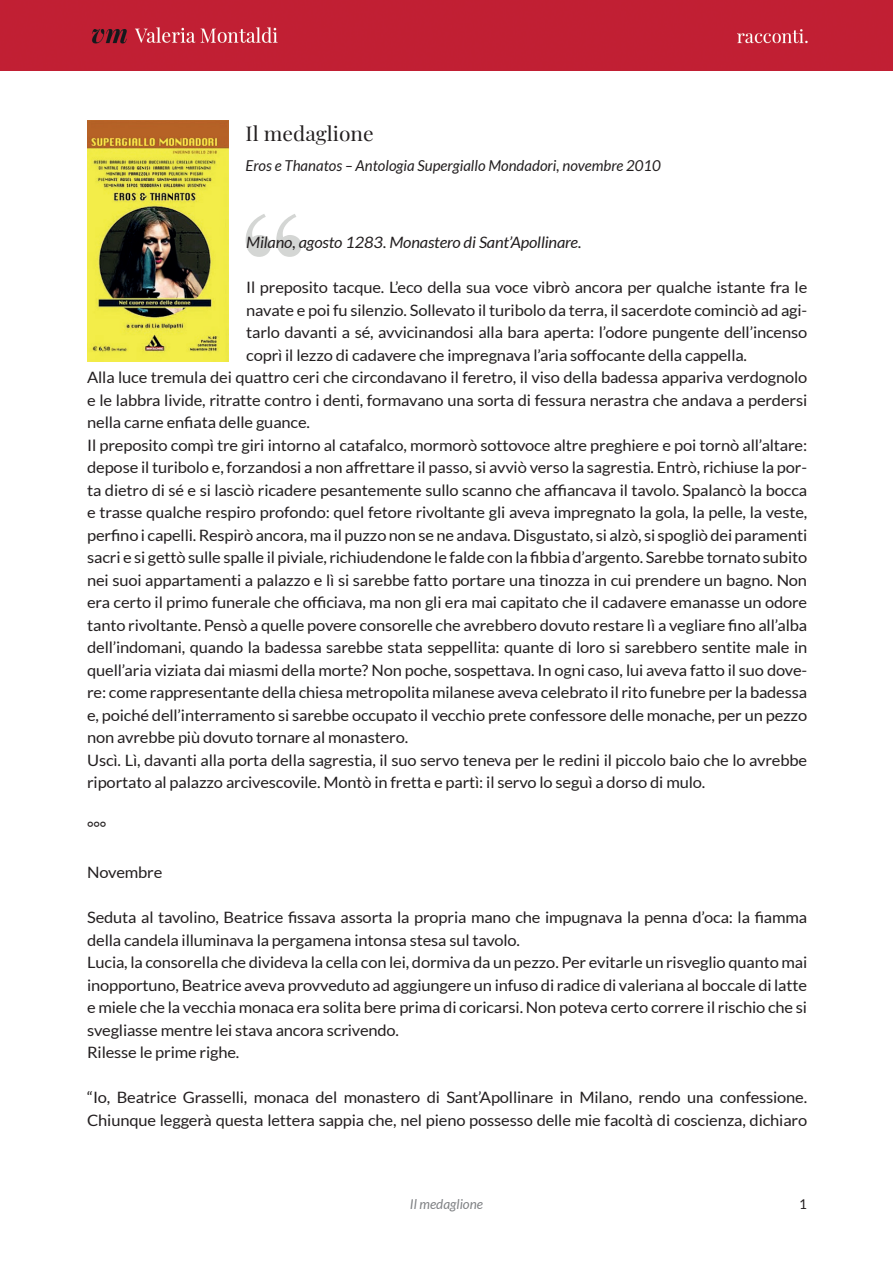
<style>
.page{position:relative;width:893px;height:1263px;background:#fff}
.page>*{position:absolute;margin:0;border:0;box-sizing:border-box;transform-origin:0 0}
.t1{font:171px "Playfair Display";color:#d4d6d4;scale:1.05 1}
.t2{font:19.95px "Playfair Display";color:#231f20;scale:1.05 1}
.t3{font:15.6px/22.5px "Lato";letter-spacing:-.01em;color:#231f20;scale:1.05 1}
.t4{font:italic 15.6px "Lato";letter-spacing:-.01em;color:#231f20;scale:1.05 1}
.t5{font:italic 15px "Lato";color:#231f20}
.t6{font:italic 13.5px "Lato";color:#808285}
.t7{font:13.5px "Lato";color:#231f20}
</style>
<div class="page">
<div style="left:0;top:0;width:893px;height:70px;background:#c11f33"></div>
<img style="left:87px;top:121px;width:141px;height:241px">
<p class="t2" style="left:246px;top:118px;width:124px">Il medaglione</p>
<p class="t5" style="left:246px;top:157px;width:417px">Eros e Thanatos – Antologia Supergiallo Mondadori, novembre 2010</p>
<h1 class="t1" style="left:236px;top:139px;width:73px">“</h1>
<p class="t4" style="left:246px;top:234px;width:321px">Milano, agosto 1283. Monastero di Sant’Apollinare.</p>
<p class="t3" style="left:246px;top:276px;width:536px">Il preposito tacque. L’eco della sua voce vibrò ancora per qualche istante fra le</p>
<p class="t3" style="left:246px;top:299px;width:536px">navate e poi fu silenzio. Sollevato il turibolo da terra, il sacerdote cominciò ad agi-</p>
<p class="t3" style="left:246px;top:321px;width:536px">tarlo davanti a sé, avvicinandosi alla bara aperta: l’odore pungente dell’incenso</p>
<p class="t3" style="left:246px;top:344px;width:479px">coprì il lezzo di cadavere che impregnava l’aria soffocante della cappella.</p>
<p class="t3" style="left:87px;top:366px;width:687px">Alla luce tremula dei quattro ceri che circondavano il feretro, il viso della badessa appariva verdognolo</p>
<p class="t3" style="left:87px;top:389px;width:687px">e le labbra livide, ritratte contro i denti, formavano una sorta di fessura nerastra che andava a perdersi</p>
<p class="t3" style="left:87px;top:411px;width:214px">nella carne enfiata delle guance.</p>
<p class="t3" style="left:87px;top:434px;width:687px">Il preposito compì tre giri intorno al catafalco, mormorò sottovoce altre preghiere e poi tornò all’altare:</p>
<p class="t3" style="left:87px;top:456px;width:687px">depose il turibolo e, forzandosi a non affrettare il passo, si avviò verso la sagrestia. Entrò, richiuse la por-</p>
<p class="t3" style="left:87px;top:479px;width:687px">ta dietro di sé e si lasciò ricadere pesantemente sullo scanno che affiancava il tavolo. Spalancò la bocca</p>
<p class="t3" style="left:87px;top:501px;width:687px">e trasse qualche respiro profondo: quel fetore rivoltante gli aveva impregnato la gola, la pelle, la veste,</p>
<p class="t3" style="left:87px;top:524px;width:687px">perfino i capelli. Respirò ancora, ma il puzzo non se ne andava. Disgustato, si alzò, si spogliò dei paramenti</p>
<p class="t3" style="left:87px;top:546px;width:687px">sacri e si gettò sulle spalle il piviale, richiudendone le falde con la fibbia d’argento. Sarebbe tornato subito</p>
<p class="t3" style="left:87px;top:569px;width:687px">nei suoi appartamenti a palazzo e lì si sarebbe fatto portare una tinozza in cui prendere un bagno. Non</p>
<p class="t3" style="left:87px;top:591px;width:687px">era certo il primo funerale che officiava, ma non gli era mai capitato che il cadavere emanasse un odore</p>
<p class="t3" style="left:87px;top:614px;width:687px">tanto rivoltante. Pensò a quelle povere consorelle che avrebbero dovuto restare lì a vegliare fino all’alba</p>
<p class="t3" style="left:87px;top:636px;width:687px">dell’indomani, quando la badessa sarebbe stata seppellita: quante di loro si sarebbero sentite male in</p>
<p class="t3" style="left:87px;top:659px;width:687px">quell’aria viziata dai miasmi della morte? Non poche, sospettava. In ogni caso, lui aveva fatto il suo dove-</p>
<p class="t3" style="left:87px;top:681px;width:687px">re: come rappresentante della chiesa metropolita milanese aveva celebrato il rito funebre per la badessa</p>
<p class="t3" style="left:87px;top:704px;width:687px">e, poiché dell’interramento si sarebbe occupato il vecchio prete confessore delle monache, per un pezzo</p>
<p class="t3" style="left:87px;top:726px;width:307px">non avrebbe più dovuto tornare al monastero.</p>
<p class="t3" style="left:87px;top:749px;width:687px">Uscì. Lì, davanti alla porta della sagrestia, il suo servo teneva per le redini il piccolo baio che lo avrebbe</p>
<p class="t3" style="left:87px;top:771px;width:590px">riportato al palazzo arcivescovile. Montò in fretta e partì: il servo lo seguì a dorso di mulo.</p>
<p class="t3" style="left:87px;top:816px;width:20px">°°°</p>
<p class="t3" style="left:87px;top:861px;width:73px">Novembre</p>
<p class="t3" style="left:87px;top:906px;width:687px">Seduta al tavolino, Beatrice fissava assorta la propria mano che impugnava la penna d’oca: la fiamma della candela illuminava la pergamena intonsa stesa sul tavolo.<br>Lucia, la consorella che divideva la cella con lei, dormiva da un pezzo. Per evitarle un risveglio quanto mai inopportuno, Beatrice aveva provveduto ad aggiungere un infuso di radice di valeriana al boccale di latte e miele che la vecchia monaca era solita bere prima di coricarsi. Non poteva certo correre il rischio che si svegliasse mentre lei stava ancora scrivendo.<br>Rilesse le prime righe.</p>
<p class="t3" style="left:87px;top:1086px;width:687px">“Io, Beatrice Grasselli, monaca del monastero di Sant’Apollinare in Milano, rendo una confessione.<br>Chiunque leggerà questa lettera sappia che, nel pieno possesso delle mie facoltà di coscienza, dichiaro</p>
<p class="t6" style="left:410px;top:1196px;width:75px">Il medaglione</p>
<p class="t7" style="left:799px;top:1196px;width:9px">1</p>
</div>
